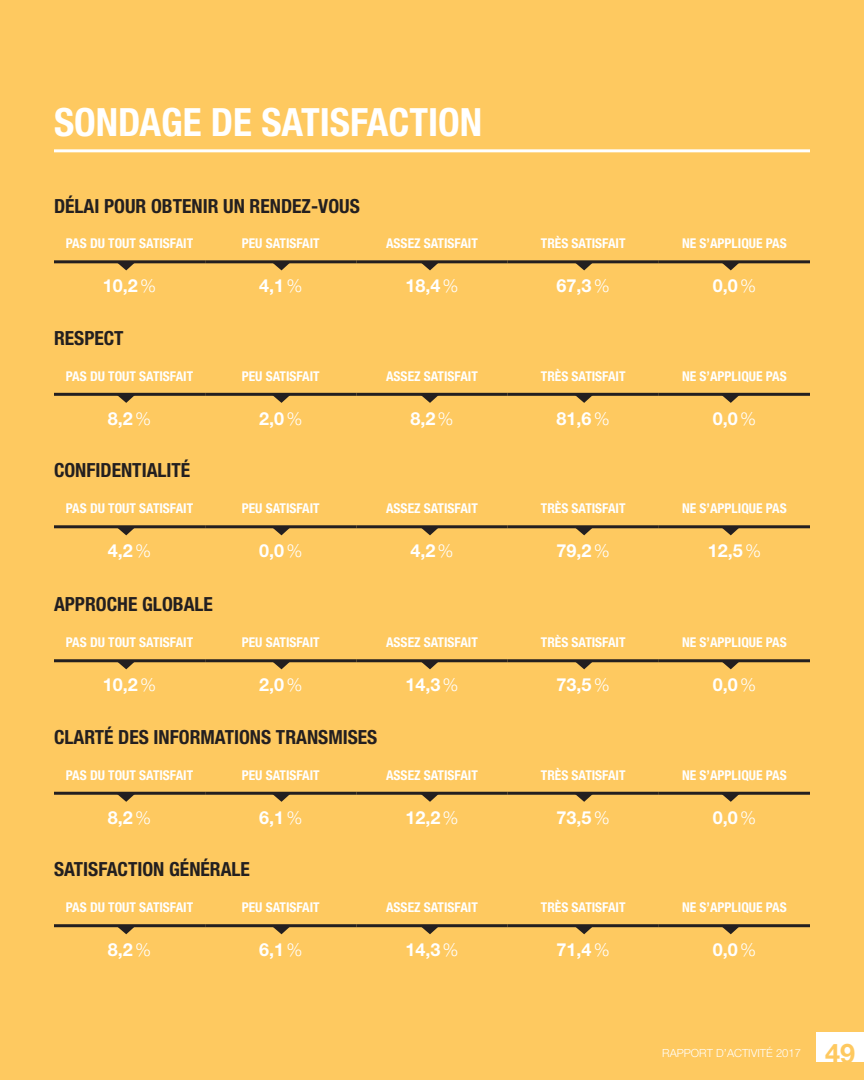
<style>
.page{position:relative;width:864px;height:1080px;background:#fec960}
.page>*{position:absolute;margin:0;border:0;box-sizing:border-box;transform-origin:0 0}
.t1{font:700 condensed 39px "Helvetica Neue LT Std";color:#fff}
.t2{font:700 27px "Helvetica Neue LT Std";color:#fec960}
.t3{font:700 condensed 19.5px "Helvetica Neue LT Std";color:#231f20}
.t4{font:700 18px "Helvetica Neue LT Std";color:#fff}
.t5{font:700 condensed 13.5px "Helvetica Neue LT Std";color:#fff}
.t6{font:300 11.25px "Helvetica Neue LT Std";color:#fff}
.s1{font-weight:300}
</style>
<div class="page">
<div style="left:816px;top:1033px;width:48px;height:29px;background:#fff"></div>
<hr style="left:54px;top:149px;width:756px;height:3px;background:#fff">
<hr style="left:54px;top:260px;width:151px;height:3px;background:#231f20">
<hr style="left:205px;top:260px;width:151px;height:3px;background:#231f20">
<hr style="left:356px;top:260px;width:152px;height:3px;background:#231f20">
<hr style="left:508px;top:260px;width:151px;height:3px;background:#231f20">
<hr style="left:659px;top:260px;width:151px;height:3px;background:#231f20">
<svg style="left:116px;top:263px;width:20px;height:7px"></svg>
<svg style="left:271px;top:263px;width:20px;height:7px"></svg>
<svg style="left:420px;top:263px;width:20px;height:7px"></svg>
<svg style="left:574px;top:263px;width:20px;height:7px"></svg>
<svg style="left:720px;top:263px;width:21px;height:7px"></svg>
<hr style="left:54px;top:393px;width:151px;height:3px;background:#231f20">
<hr style="left:205px;top:393px;width:151px;height:3px;background:#231f20">
<hr style="left:356px;top:393px;width:152px;height:3px;background:#231f20">
<hr style="left:508px;top:393px;width:151px;height:3px;background:#231f20">
<hr style="left:659px;top:393px;width:151px;height:3px;background:#231f20">
<svg style="left:116px;top:395px;width:20px;height:8px"></svg>
<svg style="left:271px;top:395px;width:20px;height:8px"></svg>
<svg style="left:420px;top:395px;width:20px;height:8px"></svg>
<svg style="left:574px;top:395px;width:20px;height:8px"></svg>
<svg style="left:720px;top:395px;width:21px;height:8px"></svg>
<hr style="left:54px;top:525px;width:151px;height:3px;background:#231f20">
<hr style="left:205px;top:525px;width:151px;height:3px;background:#231f20">
<hr style="left:356px;top:525px;width:152px;height:3px;background:#231f20">
<hr style="left:508px;top:525px;width:151px;height:3px;background:#231f20">
<hr style="left:659px;top:525px;width:151px;height:3px;background:#231f20">
<svg style="left:116px;top:528px;width:20px;height:7px"></svg>
<svg style="left:271px;top:528px;width:20px;height:7px"></svg>
<svg style="left:420px;top:528px;width:20px;height:7px"></svg>
<svg style="left:574px;top:528px;width:20px;height:7px"></svg>
<svg style="left:720px;top:528px;width:21px;height:7px"></svg>
<hr style="left:54px;top:659px;width:151px;height:3px;background:#231f20">
<hr style="left:205px;top:659px;width:151px;height:3px;background:#231f20">
<hr style="left:356px;top:659px;width:152px;height:3px;background:#231f20">
<hr style="left:508px;top:659px;width:151px;height:3px;background:#231f20">
<hr style="left:659px;top:659px;width:151px;height:3px;background:#231f20">
<svg style="left:116px;top:662px;width:20px;height:7px"></svg>
<svg style="left:271px;top:662px;width:20px;height:7px"></svg>
<svg style="left:420px;top:662px;width:20px;height:7px"></svg>
<svg style="left:574px;top:662px;width:20px;height:7px"></svg>
<svg style="left:720px;top:662px;width:21px;height:7px"></svg>
<hr style="left:54px;top:792px;width:151px;height:3px;background:#231f20">
<hr style="left:205px;top:792px;width:151px;height:3px;background:#231f20">
<hr style="left:356px;top:792px;width:152px;height:3px;background:#231f20">
<hr style="left:508px;top:792px;width:151px;height:3px;background:#231f20">
<hr style="left:659px;top:792px;width:151px;height:3px;background:#231f20">
<svg style="left:116px;top:794px;width:20px;height:8px"></svg>
<svg style="left:271px;top:794px;width:20px;height:8px"></svg>
<svg style="left:420px;top:794px;width:20px;height:8px"></svg>
<svg style="left:574px;top:794px;width:20px;height:8px"></svg>
<svg style="left:720px;top:794px;width:21px;height:8px"></svg>
<hr style="left:54px;top:924px;width:151px;height:3px;background:#231f20">
<hr style="left:205px;top:924px;width:151px;height:3px;background:#231f20">
<hr style="left:356px;top:924px;width:152px;height:3px;background:#231f20">
<hr style="left:508px;top:924px;width:151px;height:3px;background:#231f20">
<hr style="left:659px;top:924px;width:151px;height:3px;background:#231f20">
<svg style="left:116px;top:927px;width:20px;height:7px"></svg>
<svg style="left:271px;top:927px;width:20px;height:7px"></svg>
<svg style="left:420px;top:927px;width:20px;height:7px"></svg>
<svg style="left:574px;top:927px;width:20px;height:7px"></svg>
<svg style="left:720px;top:927px;width:21px;height:7px"></svg>
<h1 class="t1" style="left:54px;top:98px;width:430px">SONDAGE DE SATISFACTION</h1>
<h3 class="t3" style="left:54px;top:194px;width:307px">DÉLAI POUR OBTENIR UN RENDEZ-VOUS</h3>
<p class="t5" style="left:66px;top:235px;width:129px">PAS DU TOUT SATISFAIT</p>
<p class="t5" style="left:242px;top:235px;width:79px">PEU SATISFAIT</p>
<p class="t5" style="left:386px;top:235px;width:93px">ASSEZ SATISFAIT</p>
<p class="t5" style="left:541px;top:235px;width:86px">TRÈS SATISFAIT</p>
<p class="t5" style="left:682px;top:235px;width:106px">NE S’APPLIQUE PAS</p>
<h3 class="t4" style="left:103px;top:275px;width:55px">10,2<span class="s1">%</span></h3>
<h3 class="t4" style="left:259px;top:275px;width:45px">4,1<span class="s1">%</span></h3>
<h3 class="t4" style="left:405px;top:275px;width:55px">18,4<span class="s1">%</span></h3>
<h3 class="t4" style="left:557px;top:275px;width:55px">67,3<span class="s1">%</span></h3>
<h3 class="t4" style="left:713px;top:275px;width:45px">0,0<span class="s1">%</span></h3>
<h3 class="t3" style="left:54px;top:326px;width:71px">RESPECT</h3>
<p class="t5" style="left:66px;top:368px;width:129px">PAS DU TOUT SATISFAIT</p>
<p class="t5" style="left:242px;top:368px;width:79px">PEU SATISFAIT</p>
<p class="t5" style="left:386px;top:368px;width:93px">ASSEZ SATISFAIT</p>
<p class="t5" style="left:541px;top:368px;width:86px">TRÈS SATISFAIT</p>
<p class="t5" style="left:682px;top:368px;width:106px">NE S’APPLIQUE PAS</p>
<h3 class="t4" style="left:108px;top:407px;width:45px">8,2<span class="s1">%</span></h3>
<h3 class="t4" style="left:259px;top:407px;width:45px">2,0<span class="s1">%</span></h3>
<h3 class="t4" style="left:410px;top:407px;width:45px">8,2<span class="s1">%</span></h3>
<h3 class="t4" style="left:557px;top:407px;width:55px">81,6<span class="s1">%</span></h3>
<h3 class="t4" style="left:713px;top:407px;width:45px">0,0<span class="s1">%</span></h3>
<h3 class="t3" style="left:54px;top:459px;width:138px">CONFIDENTIALITÉ</h3>
<p class="t5" style="left:66px;top:500px;width:129px">PAS DU TOUT SATISFAIT</p>
<p class="t5" style="left:242px;top:500px;width:79px">PEU SATISFAIT</p>
<p class="t5" style="left:386px;top:500px;width:93px">ASSEZ SATISFAIT</p>
<p class="t5" style="left:541px;top:500px;width:86px">TRÈS SATISFAIT</p>
<p class="t5" style="left:682px;top:500px;width:106px">NE S’APPLIQUE PAS</p>
<h3 class="t4" style="left:108px;top:540px;width:45px">4,2<span class="s1">%</span></h3>
<h3 class="t4" style="left:259px;top:540px;width:45px">0,0<span class="s1">%</span></h3>
<h3 class="t4" style="left:410px;top:540px;width:45px">4,2<span class="s1">%</span></h3>
<h3 class="t4" style="left:557px;top:540px;width:55px">79,2<span class="s1">%</span></h3>
<h3 class="t4" style="left:708px;top:540px;width:55px">12,5<span class="s1">%</span></h3>
<h3 class="t3" style="left:54px;top:593px;width:160px">APPROCHE GLOBALE</h3>
<p class="t5" style="left:66px;top:634px;width:129px">PAS DU TOUT SATISFAIT</p>
<p class="t5" style="left:242px;top:634px;width:79px">PEU SATISFAIT</p>
<p class="t5" style="left:386px;top:634px;width:93px">ASSEZ SATISFAIT</p>
<p class="t5" style="left:541px;top:634px;width:86px">TRÈS SATISFAIT</p>
<p class="t5" style="left:682px;top:634px;width:106px">NE S’APPLIQUE PAS</p>
<h3 class="t4" style="left:103px;top:674px;width:55px">10,2<span class="s1">%</span></h3>
<h3 class="t4" style="left:259px;top:674px;width:45px">2,0<span class="s1">%</span></h3>
<h3 class="t4" style="left:405px;top:674px;width:55px">14,3<span class="s1">%</span></h3>
<h3 class="t4" style="left:557px;top:674px;width:55px">73,5<span class="s1">%</span></h3>
<h3 class="t4" style="left:713px;top:674px;width:45px">0,0<span class="s1">%</span></h3>
<h3 class="t3" style="left:54px;top:725px;width:325px">CLARTÉ DES INFORMATIONS TRANSMISES</h3>
<p class="t5" style="left:66px;top:767px;width:129px">PAS DU TOUT SATISFAIT</p>
<p class="t5" style="left:242px;top:767px;width:79px">PEU SATISFAIT</p>
<p class="t5" style="left:386px;top:767px;width:93px">ASSEZ SATISFAIT</p>
<p class="t5" style="left:541px;top:767px;width:86px">TRÈS SATISFAIT</p>
<p class="t5" style="left:682px;top:767px;width:106px">NE S’APPLIQUE PAS</p>
<h3 class="t4" style="left:108px;top:806px;width:45px">8,2<span class="s1">%</span></h3>
<h3 class="t4" style="left:259px;top:806px;width:45px">6,1<span class="s1">%</span></h3>
<h3 class="t4" style="left:405px;top:806px;width:55px">12,2<span class="s1">%</span></h3>
<h3 class="t4" style="left:557px;top:806px;width:55px">73,5<span class="s1">%</span></h3>
<h3 class="t4" style="left:713px;top:806px;width:45px">0,0<span class="s1">%</span></h3>
<h3 class="t3" style="left:54px;top:858px;width:198px">SATISFACTION GÉNÉRALE</h3>
<p class="t5" style="left:66px;top:899px;width:129px">PAS DU TOUT SATISFAIT</p>
<p class="t5" style="left:242px;top:899px;width:79px">PEU SATISFAIT</p>
<p class="t5" style="left:386px;top:899px;width:93px">ASSEZ SATISFAIT</p>
<p class="t5" style="left:541px;top:899px;width:86px">TRÈS SATISFAIT</p>
<p class="t5" style="left:682px;top:899px;width:106px">NE S’APPLIQUE PAS</p>
<h3 class="t4" style="left:108px;top:939px;width:45px">8,2<span class="s1">%</span></h3>
<h3 class="t4" style="left:259px;top:939px;width:45px">6,1<span class="s1">%</span></h3>
<h3 class="t4" style="left:405px;top:939px;width:55px">14,3<span class="s1">%</span></h3>
<h3 class="t4" style="left:557px;top:939px;width:55px">71,4<span class="s1">%</span></h3>
<h3 class="t4" style="left:713px;top:939px;width:45px">0,0<span class="s1">%</span></h3>
<p class="t6" style="left:662px;top:1046px;width:140px">RAPPORT D’ACTIVITÉ 2017</p>
<h2 class="t2" style="left:825px;top:1037px;width:32px">49</h2>
</div>
